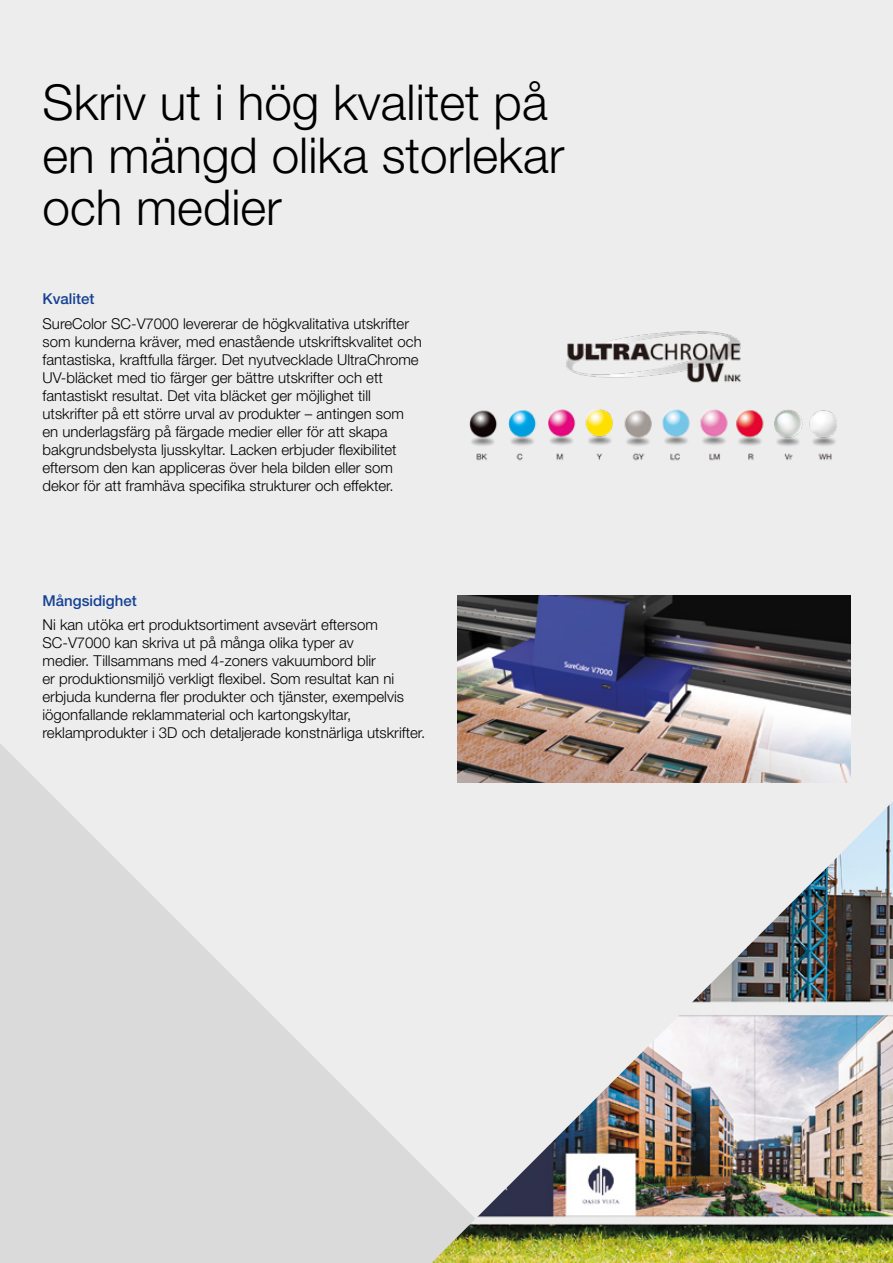
<style>
.page{position:relative;width:893px;height:1263px;background:#ededed}
.page>*{position:absolute;margin:0;border:0;box-sizing:border-box;transform-origin:0 0}
.t1{font:300 49.5px/52.5px "Helvetica Neue LT Pro";color:#000}
.t2{font:300 15px/18px "Helvetica Neue LT Pro";color:#000}
.t3{font:500 15px "Helvetica Neue LT Pro";color:#164194}
</style>
<div class="page">
<svg style="left:0;top:744px;width:520px;height:519px;fill:#dadada"></svg>
<img style="left:431px;top:801px;width:462px;height:462px">
<img style="left:469px;top:331px;width:368px;height:130px">
<img style="left:457px;top:595px;width:393px;height:187px">
<h1 class="t1" style="left:43px;top:75px;width:523px">Skriv ut i hög kvalitet på en mängd olika storlekar och medier</h1>
<p class="t3" style="left:43px;top:290px;width:53px">Kvalitet</p>
<p class="t2" style="left:43px;top:314px;width:381px">SureColor SC-V7000 levererar de högkvalitativa utskrifter som kunderna kräver, med enastående utskriftskvalitet och fantastiska, kraftfulla färger. Det nyutvecklade UltraChrome UV-bläcket med tio färger ger bättre utskrifter och ett fantastiskt resultat. Det vita bläcket ger möjlighet till utskrifter på ett större urval av produkter – antingen som en underlagsfärg på färgade medier eller för att skapa bakgrundsbelysta ljusskyltar. Lacken erbjuder flexibilitet eftersom den kan appliceras över hela bilden eller som dekor för att framhäva specifika strukturer och effekter.</p>
<p class="t3" style="left:43px;top:592px;width:96px">Mångsidighet</p>
<p class="t2" style="left:43px;top:616px;width:384px">Ni kan utöka ert produktsortiment avsevärt eftersom SC-V7000 kan skriva ut på många olika typer av<br>medier. Tillsammans med 4-zoners vakuumbord blir<br>er produktionsmiljö verkligt flexibel. Som resultat kan ni erbjuda kunderna fler produkter och tjänster, exempelvis iögonfallande reklammaterial och kartongskyltar, reklamprodukter i 3D och detaljerade konstnärliga utskrifter.</p>
</div>
